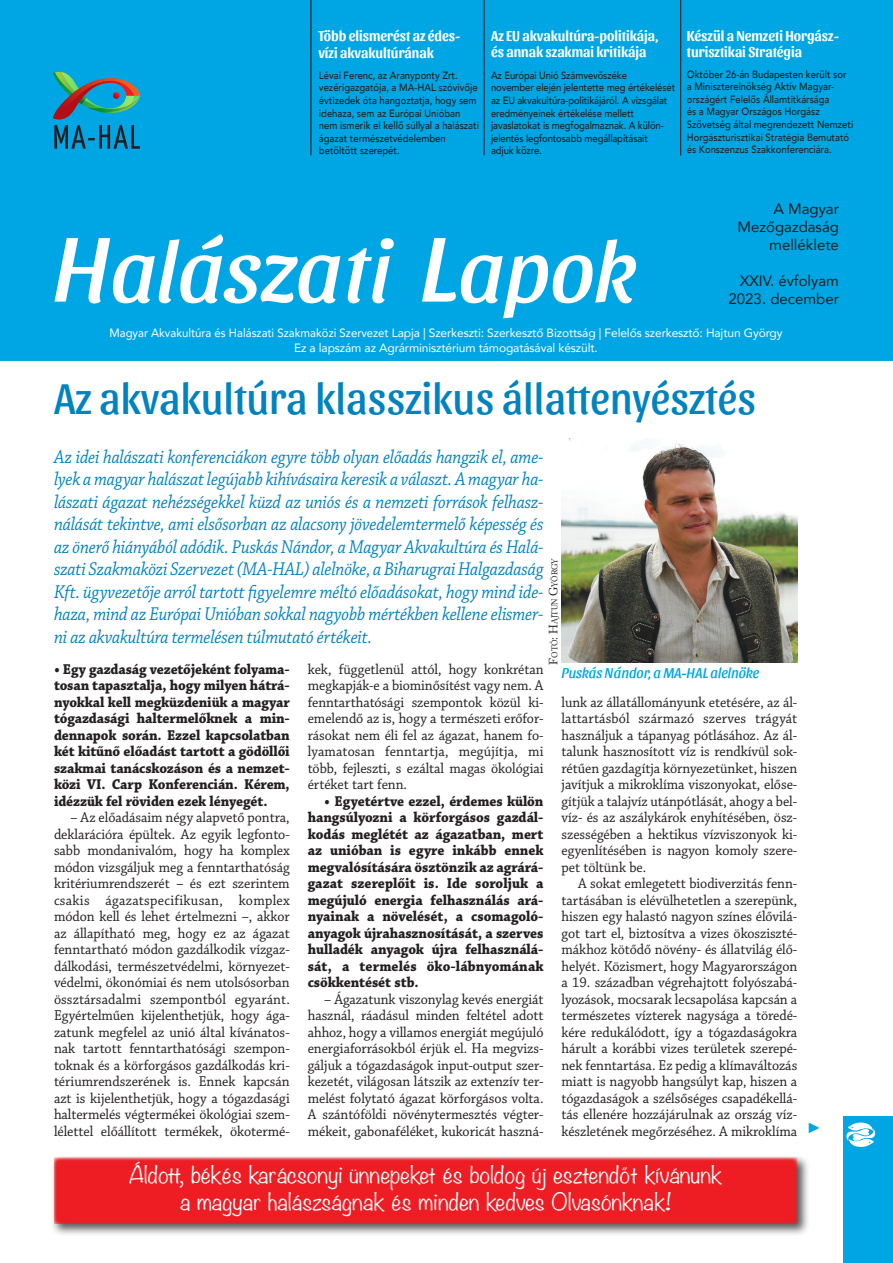
<style>
.page{position:relative;width:893px;height:1263px;background:#fff}
.page>*{position:absolute;margin:0;border:0;box-sizing:border-box;transform-origin:0 0}
.Főcím{font:45px "Sansita";color:#0083bf;scale:.95 1}
.t1{font:300 21px/27px "Noteworthy";color:#fff;text-align:center;scale:1.1 1}
.Líd{font:italic 19.5px/22.5px "Chaparral Pro";letter-spacing:-.01em;color:#0083bf;text-align:justify;scale:.9 1}
.Kenyér{font:15px/16.5px "Chaparral Pro";letter-spacing:-.005em;color:#231f20;text-align:justify;scale:.94 1}
.Kenyér-2{font:700 15px/16.5px "Chaparral Pro";letter-spacing:-.005em;color:#231f20;text-align:justify;scale:.94 1}
.tartalom_cím{font:700 15px/16.5px "Sansita";color:#fff;scale:.9 1}
.t2{font:15px "Avenir";color:#231f20}
.Képaláírás{font:italic 15px "Sansita";color:#00a6e4;scale:.95 1}
.t3{font:15px "Arial";color:#00a6e4}
.t4{font:12px "Avenir";letter-spacing:-.01em;color:#fff;scale:.95 1}
.t5{font:12px "Avenir";letter-spacing:-.01em;color:#fff}
.tartalom_kenyér{font:500 10.5px/12.6px "Avenir";color:#231f20;scale:.9 1}
.Fotós{font:8.4px "Adobe Caslon PFL";letter-spacing:-.005em;color:#231f20;scale:.95 1}
.s1{font-size:12px}
</style>
<div class="page">
<div style="left:843px;top:1116px;width:50px;height:147px;background:#00a6e4"></div>
<svg style="left:846px;top:1122px;width:29px;height:25px"></svg>
<div style="left:0;top:0;width:893px;height:361px;background:#00a6e4"></div>
<svg style="left:55px;top:234px;width:285px;height:69px"></svg>
<svg style="left:348px;top:238px;width:46px;height:65px"></svg>
<svg style="left:422px;top:238px;width:214px;height:80px"></svg>
<svg style="left:53px;top:72px;width:87px;height:77px"></svg>
<hr style="left:310px;top:0;width:1px;height:155px;background:#231f20">
<hr style="left:483px;top:0;width:2px;height:155px;background:#231f20">
<hr style="left:680px;top:0;width:1px;height:155px;background:#231f20">
<img style="left:561px;top:438px;width:236px;height:225px">
<div style="left:50px;top:1154px;width:760px;height:83px;background:#231f20;opacity:.75"></div>
<div style="left:54px;top:1158px;width:743px;height:66px;background:#ee1d23"></div>
<p class="tartalom_cím" style="left:318px;top:28px;width:159px">Több elismerést az édes&shy;vízi akvakultúrának</p>
<p class="tartalom_cím" style="left:491px;top:28px;width:187px">Az EU akvakultúra-politikája, és annak szakmai kritikája</p>
<p class="tartalom_cím" style="left:687px;top:28px;width:169px">Készül a Nemzeti Horgász&shy;turisztikai Stratégia</p>
<p class="tartalom_kenyér" style="left:319px;top:68px;width:179px">Lévai Ferenc, az Aranyponty Zrt. vezérigazgatója, a MA-HAL szóvivője évtizedek óta hangoztatja, hogy sem idehaza, sem az Európai Unióban nem ismerik el kellő súllyal a halászati ágazat természetvédelemben betöltött szerepét.</p>
<p class="tartalom_kenyér" style="left:491px;top:68px;width:206px">Az Európai Unió Számvevőszéke<br>november elején jelentette meg értékelését az EU akvakultúra-politikájáról. A vizsgálat eredményeinek értékelése mellett javaslatokat is megfogalmaznak. A külön&shy;jelentés legfontosabb megállapításait<br>adjuk közre.</p>
<p class="tartalom_kenyér" style="left:687px;top:67px;width:186px">Október 26-án Budapesten került sor a Miniszterelnökség Aktív Magyar&shy;országért Felelős Államtitkársága<br>és a Magyar Országos Horgász Szövetség által megrendezett Nemzeti Horgászturisztikai Stratégia Bemutató és Konszenzus Szakkonferenciára.</p>
<p class="t2" style="left:773px;top:196px;width:67px">A Magyar</p>
<p class="t2" style="left:737px;top:214px;width:103px">Mezőgazdaság</p>
<p class="t2" style="left:769px;top:232px;width:71px">melléklete</p>
<p class="t2" style="left:740px;top:268px;width:100px">XXIV. évfolyam</p>
<p class="t2" style="left:729px;top:286px;width:112px">2023. december</p>
<p class="t4" style="left:109px;top:323px;width:710px">Magyar Akvakultúra és Halászati Szakmaközi Szervezet Lapja | Szerkeszti: Szerkesztő Bizottság | Felelős szerkesztő: Hajtun György</p>
<p class="t5" style="left:294px;top:338px;width:305px">Ez a lapszám az Agrárminisztérium támogatásával készült.</p>
<p class="Főcím" style="left:54px;top:373px;width:741px">Az akvakultúra klasszikus állattenyésztés</p>
<p class="Líd" style="left:54px;top:446px;width:545px">Az idei halászati konferenciákon egyre több olyan előadás hangzik el, ame&shy;lyek a magyar halászat legújabb kihívásaira keresik a választ. A magyar ha&shy;lászati ágazat nehézségekkel küzd az uniós és a nemzeti források felhasz&shy;nálását tekintve, ami elsősorban az alacsony jövedelemtermelő képesség és az önerő hiányából adódik. Puskás Nándor, a Magyar Akvakultúra és Halá&shy;szati Szakmaközi Szervezet (MA-HAL) alelnöke, a Biharugrai Halgazdaság Kft. ügyvezetője arról tartott figyelemre méltó előadásokat, hogy mind ide&shy;haza, mind az Európai Unióban sokkal nagyobb mértékben kellene elismer&shy;ni az akvakultúra termelésen túlmutató értékeit.</p>
<p class="Fotós" style="left:550px;top:665px;width:113px;rotate:-90deg"><span class="s1">F</span>otó<span class="s1">: H</span>ajtun <span class="s1">G</span>yörgy</p>
<p class="Kenyér-2" style="left:54px;top:661px;width:252px">• Egy gazdaság vezetőjeként folyama&shy;tosan tapasztalja, hogy milyen hátrá&shy;nyokkal kell megküzdeniük a magyar tógazdasági haltermelőknek a min&shy;dennapok során. Ezzel kapcsolatban két kitűnő előadást tartott a gödöllői szakmai tanácskozáson és a nemzet&shy;közi VI. Carp Konferencián. Kérem, idézzük fel röviden ezek lényegét.</p>
<p class="Kenyér" style="left:54px;top:810px;width:252px;text-indent:17px">– Az előadásaim négy alapvető pontra, deklarációra épültek. Az egyik legfonto&shy;sabb mondanivalóm, hogy ha komplex módon vizsgáljuk meg a fenntarthatóság kritériumrendszerét – és ezt szerintem csakis ágazatspecifikusan, komplex módon kell és lehet értelmezni –, akkor az állapítható meg, hogy ez az ágazat fenntartható módon gazdálkodik vízgaz&shy;dálkodási, természetvédelmi, környezet&shy;védelmi, ökonómiai és nem utolsósorban össztársadalmi szempontból egyaránt.<br>Egyértelműen kijelenthetjük, hogy ága&shy;zatunk megfelel az unió által kívánatos&shy;nak tartott fenntarthatósági szempon&shy;toknak és a körforgásos gazdálkodás kri&shy;tériumrendszerének is. Ennek kapcsán azt is kijelenthetjük, hogy a tógazdasági haltermelés végtermékei ökológiai szem&shy;lélettel előállított termékek, ökotermé-</p>
<p class="Kenyér" style="left:308px;top:661px;width:252px">kek, függetlenül attól, hogy konkrétan megkapják-e a biominősítést vagy nem. A fenntarthatósági szempontok közül ki&shy;emelendő az is, hogy a természeti erőfor&shy;rásokat nem éli fel az ágazat, hanem fo&shy;lyamatosan fenntartja, megújítja, mi több, fejleszti, s ezáltal magas ökológiai értéket tart fenn.</p>
<p class="Kenyér-2" style="left:308px;top:793px;width:252px;text-indent:17px">• Egyetértve ezzel, érdemes külön hangsúlyozni a körforgásos gazdál&shy;kodás meglétét az ágazatban, mert az unióban is egyre inkább ennek megvalósítására ösztönzik az agrárá&shy;gazat szereplőit is. Ide soroljuk a megújuló energia felhasználás ará&shy;nyainak a növelését, a csomagoló&shy;anyagok újrahasznosítását, a szerves hulladék anyagok újra felhasználá&shy;sát, a termelés öko-lábnyomának csökkentését stb.</p>
<p class="Kenyér" style="left:308px;top:991px;width:252px;text-indent:17px">– Ágazatunk viszonylag kevés energiát használ, ráadásul minden feltétel adott ahhoz, hogy a villamos energiát megújuló energiaforrásokból érjük el. Ha megvizs&shy;gáljuk a tógazdaságok input-output szer&shy;kezetét, világosan látszik az extenzív ter&shy;melést folytató ágazat körforgásos volta.<br>A szántóföldi növénytermesztés végter&shy;mékeit, gabonaféléket, kukoricát haszná-</p>
<p class="Képaláírás" style="left:561px;top:664px;width:209px">Puskás Nándor, a MA-HAL alelnöke</p>
<p class="Kenyér" style="left:561px;top:694px;width:252px">lunk az állatállományunk etetésére, az ál&shy;lattartásból származó szerves trágyát használjuk a tápanyag pótlásához. Az ál&shy;talunk hasznosított víz is rendkívül sok&shy;rétűen gazdagítja környezetünket, hiszen javítjuk a mikroklíma viszonyokat, előse&shy;gítjük a talajvíz utánpótlását, ahogy a bel&shy;víz- és az aszálykárok enyhítésében, ös - szességében a hektikus vízviszonyok ki&shy;egyenlítésében is nagyon komoly szere&shy;pet töltünk be.</p>
<p class="Kenyér" style="left:561px;top:876px;width:252px;text-indent:17px">A sokat emlegetett biodiverzitás fenn&shy;tartásában is elévülhetetlen a szerepünk, hiszen egy halastó nagyon színes élővilá&shy;got tart el, biztosítva a vizes ökosziszté&shy;mákhoz kötődő növény- és állatvilág élő&shy;helyét. Közismert, hogy Magyarországon a 19. században végrehajtott folyószabá&shy;lyozások, mocsarak lecsapolása kapcsán a természetes vízterek nagysága a töredé&shy;kére redukálódott, így a tógazdaságokra hárult a korábbi vizes területek szerepé&shy;nek fenntartása. Ez pedig a klímaváltozás miatt is nagyobb hangsúlyt kap, hiszen a tógazdaságok a szélsőséges csapadékellá&shy;tás ellenére hozzájárulnak az ország víz&shy;készletének megőrzéséhez. A mikroklíma</p>
<h2 class="t1" style="left:129px;top:1161px;width:541px">Áldott, békés karácsonyi ünnepeket és boldog új esztendőt kívánunk a magyar halászságnak és minden kedves Olvasónknak!</h2>
<p class="t3" style="left:807px;top:1118px;width:16px">►</p>
</div>
